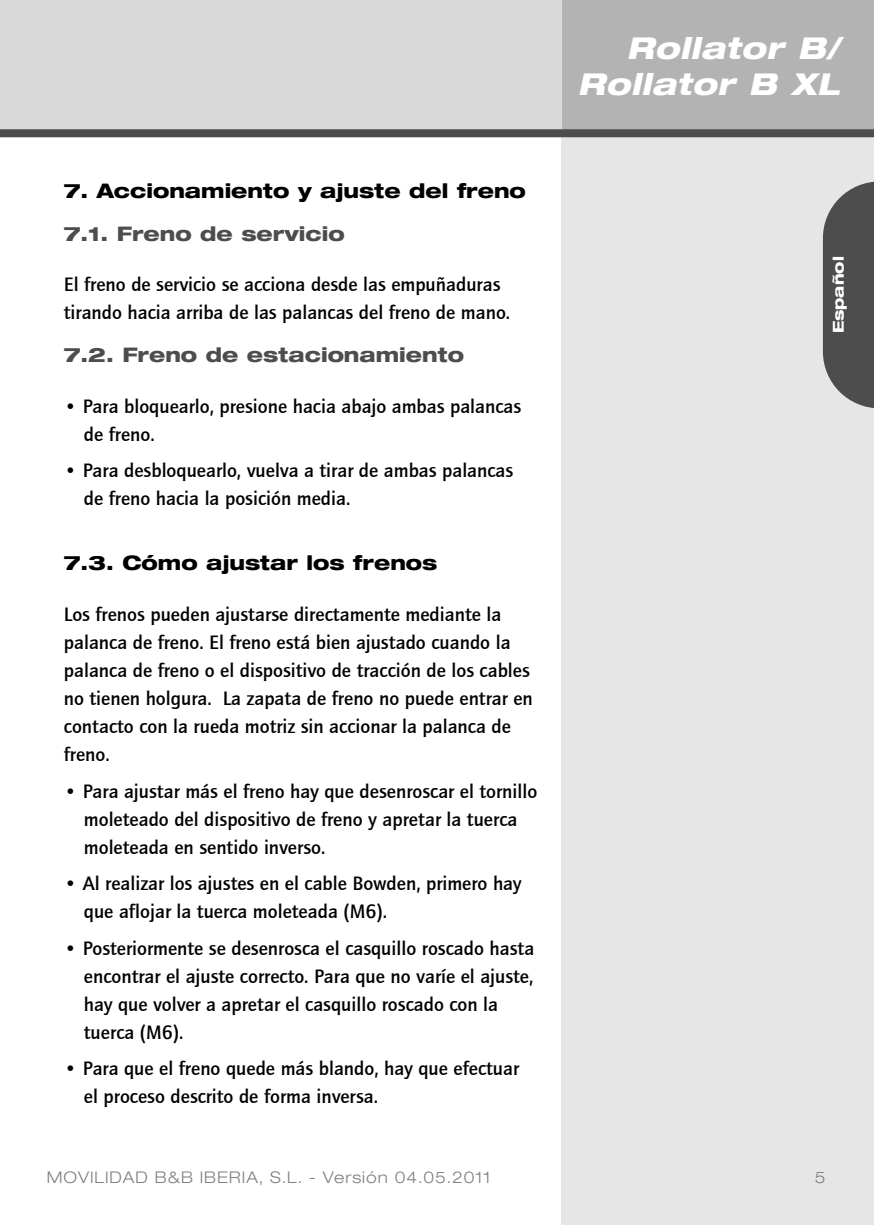
<style>
.page{position:relative;width:874px;height:1225px;background:#fff}
.page>*{position:absolute;margin:0;border:0;box-sizing:border-box;transform-origin:0 0}
.t1{font:800 30px/36px "Helve Neu Hea Ext Obl";letter-spacing:.02em;color:#fff;text-align:right}
.t2{font:500 20px/28px "Quay Sans";color:#000}
.t3{font:800 expanded 20px "Helvetica Neue";color:#000}
.t4{font:800 expanded 20px "Helvetica Neue";color:#4d4d4d}
.t5{font:300 16px "Helve Neu Lig Ext";letter-spacing:.06em;color:#808080}
.t6{font:800 expanded 15px "Helvetica Neue";color:#fff}
</style>
<div class="page">
<div style="left:561px;top:133px;width:312px;height:1092px;background:#e6e6e6"></div>
<div style="left:561px;top:0;width:312px;height:133px;background:#b3b3b3"></div>
<div style="left:0;top:0;width:561px;height:133px;background:#d9d9d9"></div>
<div style="left:0;top:129px;width:873px;height:8px;background:#4d4d4d"></div>
<svg style="left:822px;top:182px;width:51px;height:226px;background:#616161"></svg>
<p class="t3" style="left:64px;top:183px;width:463px">7. Accionamiento y ajuste del freno</p>
<p class="t4" style="left:64px;top:226px;width:282px">7.1. Freno de servicio</p>
<p class="t2" style="left:64px;top:272px;width:447px">El freno de servicio se acciona desde las empuñaduras tirando hacia arriba de las palancas del freno de mano.</p>
<p class="t4" style="left:64px;top:347px;width:401px">7.2. Freno de estacionamiento</p>
<p class="t2" style="left:84px;top:394px;width:438px;text-indent:-20px">• Para bloquearlo, presione hacia abajo ambas palancas de freno.</p>
<p class="t2" style="left:84px;top:458px;width:431px;text-indent:-20px">• Para desbloquearlo, vuelva a tirar de ambas palancas de freno hacia la posición media.</p>
<p class="t3" style="left:64px;top:555px;width:375px">7.3. Cómo ajustar los frenos</p>
<p class="t2" style="left:64px;top:602px;width:470px">Los frenos pueden ajustarse directamente mediante la palanca de freno. El freno está bien ajustado cuando la palanca de freno o el dispositivo de tracción de los cables no tienen holgura. La zapata de freno no puede entrar en contacto con la rueda motriz sin accionar la palanca de freno.</p>
<p class="t2" style="left:84px;top:778px;width:454px;text-indent:-20px">• Para ajustar más el freno hay que desenroscar el tornillo moleteado del dispositivo de freno y apretar la tuerca moleteada en sentido inverso.</p>
<p class="t2" style="left:84px;top:871px;width:439px;text-indent:-20px">• Al realizar los ajustes en el cable Bowden, primero hay que aflojar la tuerca moleteada (M6).</p>
<p class="t2" style="left:84px;top:935px;width:452px;text-indent:-20px">• Posteriormente se desenrosca el casquillo roscado hasta encontrar el ajuste correcto. Para que no varíe el ajuste, hay que volver a apretar el casquillo roscado con la tuerca (M6).</p>
<p class="t2" style="left:84px;top:1056px;width:436px;text-indent:-20px">• Para que el freno quede más blando, hay que efectuar el proceso descrito de forma inversa.</p>
<h1 class="t1" style="left:577px;top:33px;width:263px">Rollator B/<br>Rollator B XL</h1>
<p class="t6" style="left:832px;top:333px;width:78px;rotate:-90deg">Español</p>
<p class="t5" style="left:47px;top:1171px;width:445px">MOVILIDAD B&amp;B IBERIA, S.L. - Versión 04.05.2011</p>
<p class="t5" style="left:814px;top:1171px;width:12px">5</p>
</div>
